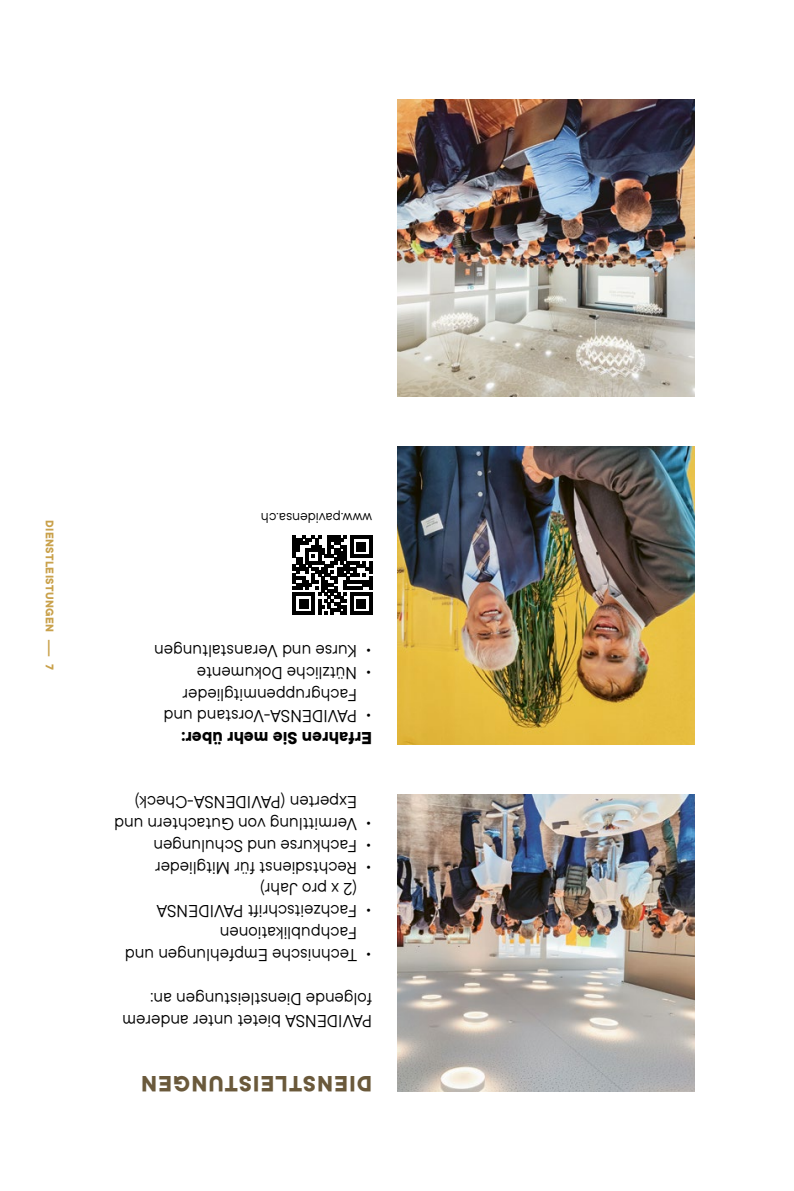
<style>
.page{position:relative;width:794px;height:1191px;background:#fff}
.page>*{position:absolute;margin:0;border:0;box-sizing:border-box;transform-origin:0 0}
.t1{font:700 24.5px "TT Commons Classic";letter-spacing:.05em;color:#6a593b}
.t2{font:19.25px/21.9px "TT Commons Classic";color:#000}
.t3{font:700 19.25px "TT Commons Classic";color:#000}
.t4{font:15.75px "TT Commons Classic";color:#000}
.t5{font:700 12.25px "TT Commons Classic";letter-spacing:.03em;color:#c9a14b}
</style>
<div class="page">
<svg style="left:293px;top:535px;width:79px;height:80px"></svg>
<img style="left:397px;top:446px;width:297px;height:298px">
<img style="left:397px;top:99px;width:297px;height:298px">
<img style="left:397px;top:794px;width:297px;height:297px">
<p class="t5" style="left:58px;top:520px;width:151px;rotate:90deg">DIENSTLEISTUNGEN — 7</p>
<p class="t4" style="left:372px;top:528px;width:113px;rotate:-180deg">www.pavidensa.ch</p>
<p class="t2" style="left:372px;top:662px;width:219px;rotate:-180deg">• Kurse und Veranstaltungen</p>
<p class="t2" style="left:372px;top:684px;width:177px;rotate:-180deg">• Nützliche Dokumente</p>
<p class="t2" style="left:372px;top:728px;width:210px;text-align:center;rotate:-180deg">• PAVIDENSA-Vorstand und<br>Fachgruppenmitglieder</p>
<p class="t3" style="left:372px;top:751px;width:192px;rotate:-180deg">Erfahren Sie mehr über:</p>
<p class="t2" style="left:372px;top:835px;width:259px;text-align:center;rotate:-180deg">• Vermittlung von Gutachtern und<br>Experten (PAVIDENSA-Check)</p>
<p class="t2" style="left:372px;top:857px;width:220px;rotate:-180deg">• Fachkurse und Schulungen</p>
<p class="t2" style="left:372px;top:879px;width:219px;rotate:-180deg">• Rechtsdienst für Mitglieder</p>
<p class="t2" style="left:357px;top:923px;width:202px;text-indent:-15px;rotate:-180deg">• Fachzeitschrift PAVIDENSA (2 x pro Jahr)</p>
<p class="t2" style="left:357px;top:966px;width:234px;text-indent:-15px;rotate:-180deg">• Technische Empfehlungen und<br>Fachpublikationen</p>
<p class="t2" style="left:372px;top:1032px;width:251px;rotate:-180deg">PAVIDENSA bietet unter anderem folgende Dienstleistungen an:</p>
<p class="t1" style="left:372px;top:1100px;width:232px;rotate:-180deg">DIENSTLEISTUNGEN</p>
</div>
